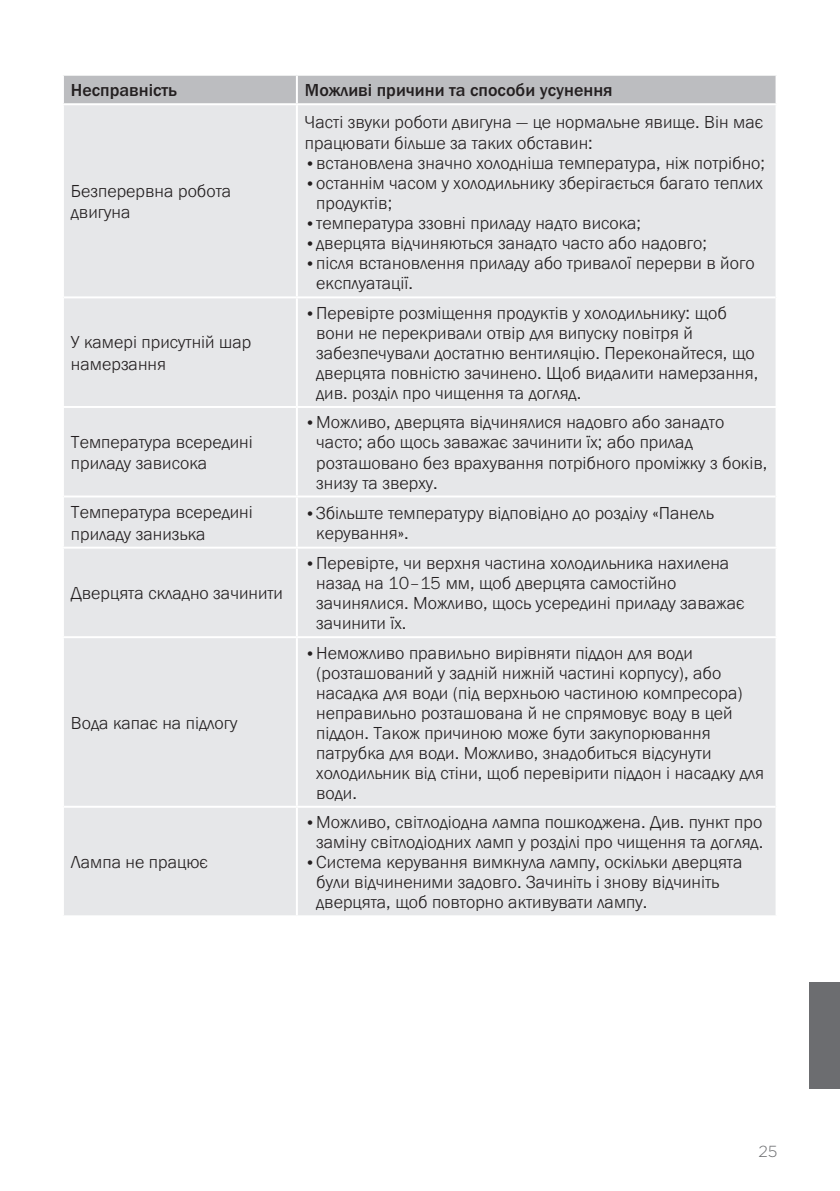
<style>
.page{position:relative;width:840px;height:1191px;background:#fff}
.page>*{position:absolute;margin:0;border:0;box-sizing:border-box;transform-origin:0 0}
.besedilo{font:300 18px/20px "Franklin Gothic URW";color:#231f20}
.tabele_tekst{font:300 18px/21.6px "Franklin Gothic URW";color:#231f20}
.tabele_tekst-2{font:500 18px "Franklin Gothic URW";color:#231f20}
.tabela_tekst{font:500 18px "Franklin Gothic URW";color:#231f20}
.t1{font:300 16px "Gotham";color:#6c6d70}
.s1{font-size:16px}
</style>
<div class="page">
<div style="left:808px;top:982px;width:31px;height:106px;background:#6c6d70"></div>
<div style="left:64px;top:76px;width:711px;height:27px;background:#bcbdc0"></div>
<div style="left:64px;top:105px;width:711px;height:810px;background:#e6e7e9"></div>
<hr style="left:296px;top:76px;width:2px;height:27px;background:#fff">
<hr style="left:296px;top:105px;width:2px;height:191px;background:#fff">
<hr style="left:296px;top:298px;width:2px;height:108px;background:#fff">
<hr style="left:62px;top:406px;width:235px;height:2px;background:#fff">
<hr style="left:297px;top:406px;width:480px;height:2px;background:#fff">
<hr style="left:296px;top:408px;width:2px;height:87px;background:#fff">
<hr style="left:296px;top:497px;width:2px;height:49px;background:#fff">
<hr style="left:62px;top:546px;width:235px;height:2px;background:#fff">
<hr style="left:297px;top:546px;width:480px;height:2px;background:#fff">
<hr style="left:296px;top:548px;width:2px;height:88px;background:#fff">
<hr style="left:62px;top:636px;width:235px;height:2px;background:#fff">
<hr style="left:297px;top:636px;width:480px;height:2px;background:#fff">
<hr style="left:296px;top:638px;width:2px;height:167px;background:#fff">
<hr style="left:296px;top:807px;width:2px;height:108px;background:#fff">
<hr style="left:64px;top:296px;width:233px;height:2px;background:#fff">
<hr style="left:297px;top:296px;width:478px;height:2px;background:#fff">
<hr style="left:64px;top:495px;width:233px;height:2px;background:#fff">
<hr style="left:297px;top:495px;width:478px;height:2px;background:#fff">
<hr style="left:64px;top:805px;width:233px;height:2px;background:#fff">
<hr style="left:297px;top:805px;width:478px;height:2px;background:#fff">
<p class="tabela_tekst" style="left:71px;top:79px;width:108px">Несправність</p>
<p class="tabele_tekst-2" style="left:305px;top:79px;width:309px">Можливі причини та способи усунення</p>
<p class="tabele_tekst" style="left:71px;top:180px;width:162px">Безперервна робота двигуна</p>
<p class="tabele_tekst" style="left:71px;top:331px;width:182px">У камері присутній шар намерзання</p>
<p class="tabele_tekst" style="left:71px;top:431px;width:183px">Температура всередині приладу зависока</p>
<p class="besedilo" style="left:305px;top:111px;width:459px;line-height:21.6px">Часті звуки роботи двигуна — це нормальне явище. Він має працювати більше за таких обставин:</p>
<p class="besedilo" style="left:305px;top:154px;width:461px"><span class="s1">•</span>встановлена значно холодніша температура, ніж потрібно;</p>
<p class="besedilo" style="left:316px;top:174px;width:448px;text-indent:-11px"><span class="s1">•</span>останнім часом у холодильнику зберігається багато теплих продуктів;</p>
<p class="besedilo" style="left:305px;top:214px;width:337px"><span class="s1">•</span>температура ззовні приладу надто висока;</p>
<p class="besedilo" style="left:305px;top:234px;width:403px"><span class="s1">•</span>дверцята відчиняються занадто часто або надовго;</p>
<p class="besedilo" style="left:316px;top:254px;width:439px;text-indent:-11px"><span class="s1">•</span>після встановлення приладу або тривалої перерви в його експлуатації.</p>
<p class="besedilo" style="left:316px;top:303px;width:443px;text-indent:-11px"><span class="s1">•</span>Перевірте розміщення продуктів у холодильнику: щоб вони не перекривали отвір для випуску повітря й забезпечували достатню вентиляцію. Переконайтеся, що дверцята повністю зачинено. Щоб видалити намерзання, див. розділ про чищення та догляд.</p>
<p class="besedilo" style="left:316px;top:413px;width:452px;text-indent:-11px"><span class="s1">•</span>Можливо, дверцята відчинялися надовго або занадто часто; або щось заважає зачинити їх; або прилад розташовано без врахування потрібного проміжку з боків, знизу та зверху.</p>
<p class="tabele_tekst" style="left:71px;top:501px;width:183px">Температура всередині приладу занизька</p>
<p class="besedilo" style="left:316px;top:503px;width:399px;text-indent:-11px"><span class="s1">•</span>Збільште температуру відповідно до розділу «Панель керування».</p>
<p class="tabele_tekst" style="left:71px;top:582px;width:213px">Дверцята складно зачинити</p>
<p class="tabele_tekst" style="left:71px;top:712px;width:168px">Вода капає на підлогу</p>
<p class="tabele_tekst" style="left:71px;top:851px;width:138px">Лампа не працює</p>
<p class="besedilo" style="left:316px;top:553px;width:429px;text-indent:-11px"><span class="s1">•</span>Перевірте, чи верхня частина холодильника нахилена назад на 10–15 мм, щоб дверцята самостійно зачинялися. Можливо, щось усередині приладу заважає зачинити їх.</p>
<p class="besedilo" style="left:316px;top:643px;width:449px;text-indent:-11px"><span class="s1">•</span>Неможливо правильно вирівняти піддон для води (розташований у задній нижній частині корпусу), або насадка для води (під верхньою частиною компресора) неправильно розташована й не спрямовує воду в цей піддон. Також причиною може бути закупорювання патрубка для води. Можливо, знадобиться відсунути холодильник від стіни, щоб перевірити піддон і насадку для води.</p>
<p class="besedilo" style="left:305px;top:812px;width:459px;text-align:right"><span class="s1">•</span>Можливо, світлодіодна лампа пошкоджена. Див. пункт про заміну світлодіодних ламп у розділі про чищення та догляд.</p>
<p class="besedilo" style="left:316px;top:852px;width:427px;text-indent:-11px"><span class="s1">•</span>Система керування вимкнула лампу, оскільки дверцята були відчиненими задовго. Зачиніть і знову відчиніть дверцята, щоб повторно активувати лампу.</p>
<p class="t1" style="left:758px;top:1140px;width:21px">25</p>
</div>
